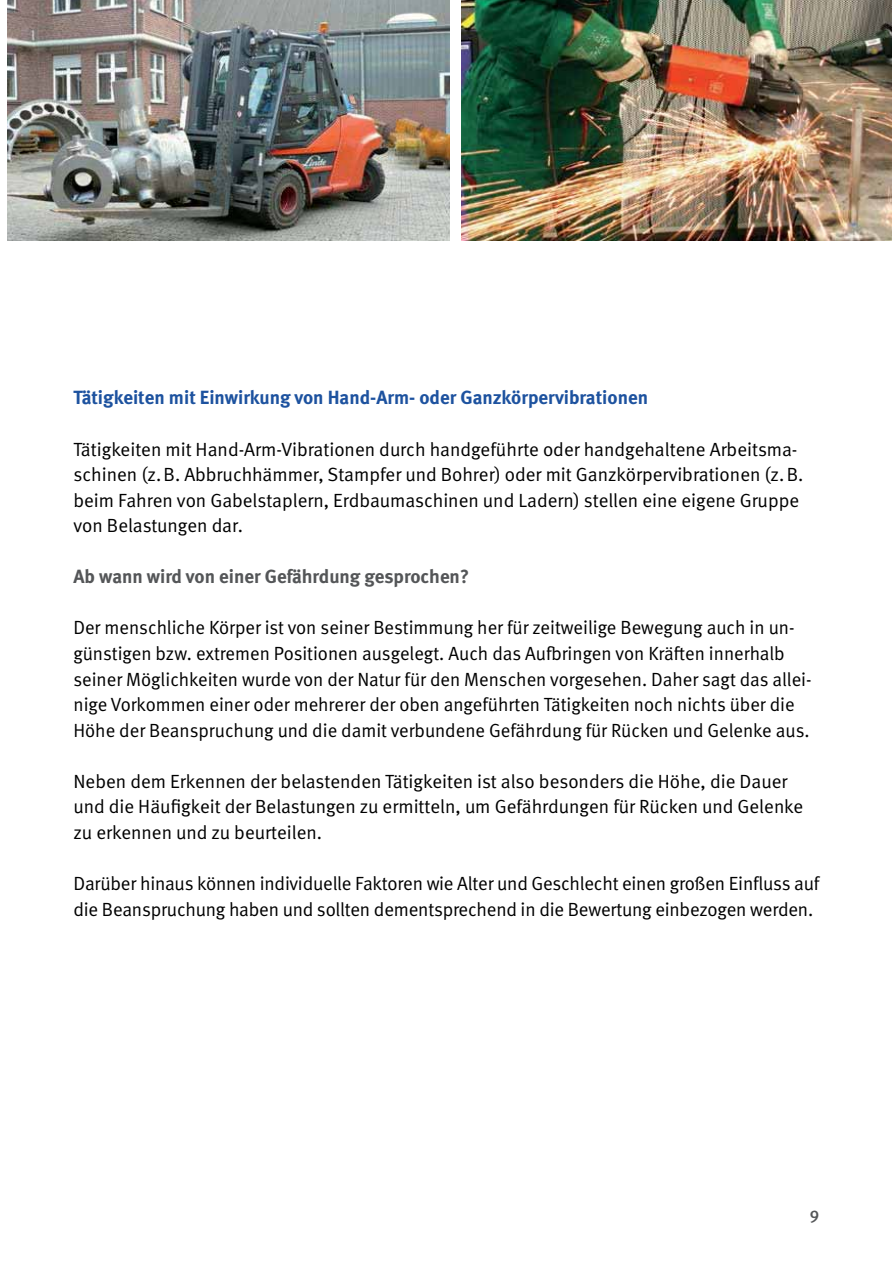
<style>
.page{position:relative;width:893px;height:1263px;background:#fff}
.page>*{position:absolute;margin:0;border:0;box-sizing:border-box;transform-origin:0 0}
.t1{font:19.05px/25.5px "DGUV Meta";color:#000}
.t2{font:700 19.05px "DGUV Meta";color:#1d529f}
.t3{font:700 19.05px "DGUV Meta";color:#545658}
.t4{font:500 16.95px "DGUV Meta";color:#545658}
</style>
<div class="page">
<img style="left:7px;top:0;width:442px;height:241px">
<img style="left:462px;top:0;width:429px;height:241px">
<p class="t2" style="left:73px;top:391px;width:576px">Tätigkeiten mit Einwirkung von Hand-Arm- oder Ganzkörpervibrationen</p>
<p class="t1" style="left:73px;top:438px;width:731px">Tätigkeiten mit Hand-Arm-Vibrationen durch handgeführte oder handgehaltene Arbeitsma&shy;schinen (z. B. Abbruchhämmer, Stampfer und Bohrer) oder mit Ganzkörpervibrationen (z. B. beim Fahren von Gabelstaplern, Erdbaumaschinen und Ladern) stellen eine eigene Gruppe von Belastungen dar.</p>
<p class="t3" style="left:73px;top:570px;width:397px">Ab wann wird von einer Gefährdung gesprochen?</p>
<p class="t1" style="left:73px;top:616px;width:739px">Der menschliche Körper ist von seiner Bestimmung her für zeitweilige Bewegung auch in un&shy;günstigen bzw. extremen Positionen ausgelegt. Auch das Aufbringen von Kräften innerhalb seiner Möglichkeiten wurde von der Natur für den Menschen vorgesehen. Daher sagt das allei&shy;nige Vorkommen einer oder mehrerer der oben angeführten Tätigkeiten noch nichts über die Höhe der Beanspruchung und die damit verbundene Gefährdung für Rücken und Gelenke aus.</p>
<p class="t1" style="left:73px;top:770px;width:731px">Neben dem Erkennen der belastenden Tätigkeiten ist also besonders die Höhe, die Dauer und die Häufigkeit der Belastungen zu ermitteln, um Gefährdungen für Rücken und Gelenke zu erkennen und zu beurteilen.</p>
<p class="t1" style="left:73px;top:872px;width:747px">Darüber hinaus können individuelle Faktoren wie Alter und Geschlecht einen großen Einfluss auf die Beanspruchung haben und sollten dementsprechend in die Bewertung einbezogen werden.</p>
<p class="t4" style="left:810px;top:1210px;width:11px">9</p>
</div>
